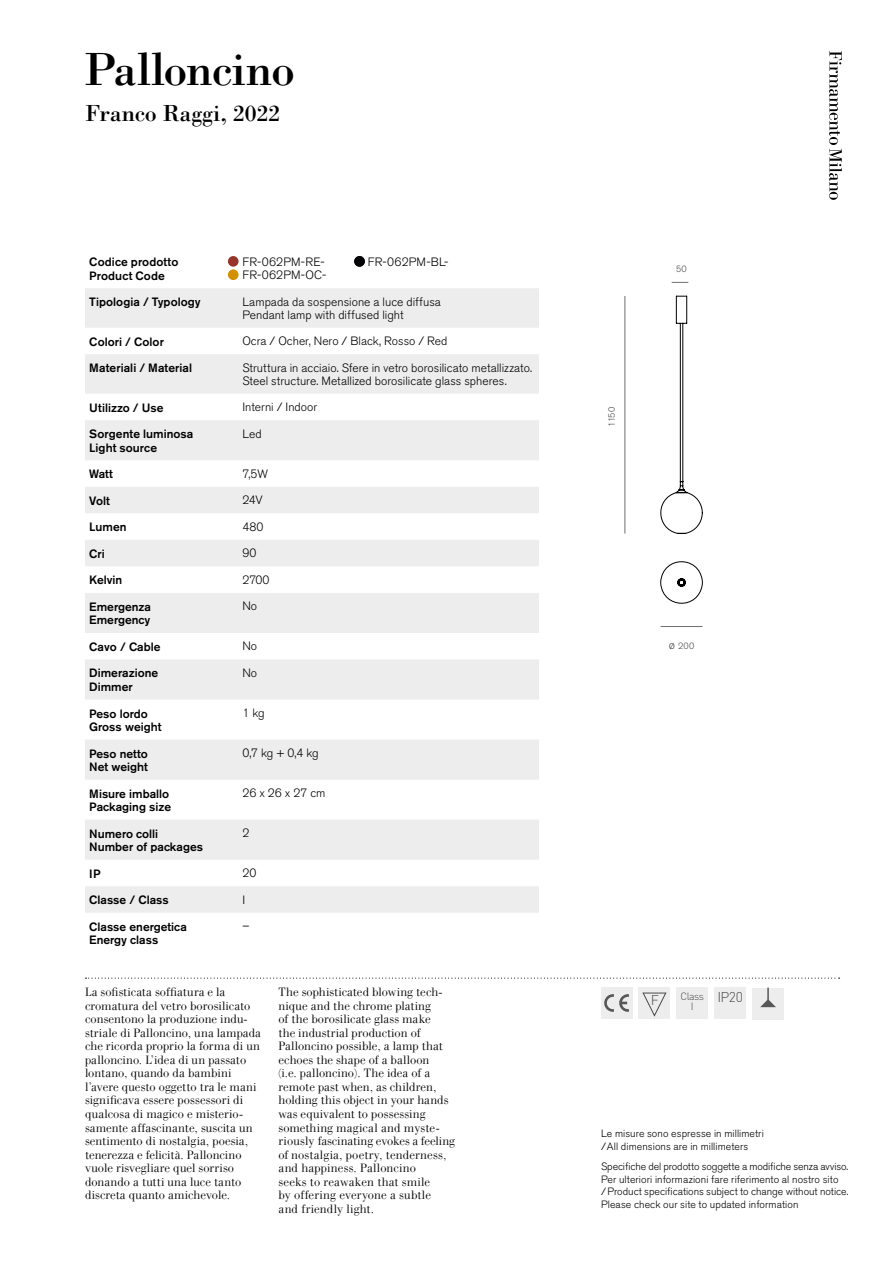
<style>
.page{position:relative;width:893px;height:1263px;background:#fff}
.page>*{position:absolute;margin:0;border:0;box-sizing:border-box;transform-origin:0 0}
.t1{font:48px "Bodoni Std";letter-spacing:-.025em;color:#000}
.t2{font:24px "Bodoni Std";letter-spacing:-.01em;color:#000}
.t3{font:300 14.1px "DIN Pro";color:#4a4a49}
.t4{font:300 12px/13.5px "AT Our Bodoni";letter-spacing:.005em;color:#000}
.t5{font:500 12px/13.5px "Akzidenz Grotesk BE";color:#000}
.t6{font:300 12px/13.5px "Akzidenz Grotesk BE";letter-spacing:.005em;color:#000}
.t7{font:300 10.5px/12.8px "Akzidenz Grotesk BE";letter-spacing:.005em;color:#000}
.t8{font:300 10.5px/10.5px "DIN Pro";letter-spacing:-.05em;color:#4a4a49}
.t9{font:300 9px "Akzidenz Grotesk BE";letter-spacing:.015em;color:#4a4a49}
.s1{font-size:12px}
.s2{font-size:14.1px}
</style>
<div class="page">
<svg style="left:829px;top:51px;width:13px;height:149px"></svg>
<svg style="left:85px;top:288px;width:454px;height:625px;fill:#ededed"></svg>
<svg style="left:86px;top:977px;width:754px;height:2px"></svg>
<div style="left:715px;top:987px;width:31px;height:32px;background:#ededed"></div>
<div style="left:639px;top:987px;width:31px;height:32px;background:#ededed"></div>
<svg style="left:642px;top:992px;width:24px;height:24px"></svg>
<div style="left:601px;top:987px;width:31px;height:32px;background:#ededed"></div>
<svg style="left:604px;top:994px;width:25px;height:18px"></svg>
<div style="left:677px;top:987px;width:31px;height:32px;background:#ededed"></div>
<svg style="left:672px;top:282px;width:16px;height:1px"></svg>
<hr style="left:661px;top:626px;width:41px;height:1px;background:#706f6f">
<hr style="left:625px;top:296px;width:1px;height:238px;background:#706f6f">
<svg style="left:660px;top:296px;width:43px;height:238px"></svg>
<svg style="left:660px;top:561px;width:43px;height:43px"></svg>
<svg style="left:354px;top:256px;width:11px;height:11px"></svg>
<svg style="left:228px;top:256px;width:11px;height:24px"></svg>
<div style="left:752px;top:988px;width:32px;height:31px;background:#ededed"></div>
<svg style="left:760px;top:987px;width:16px;height:20px"></svg>
<h1 class="t1" style="left:84px;top:39px;width:213px">Palloncino</h1>
<h2 class="t2" style="left:85px;top:99px;width:197px">Franco Raggi, 2022</h2>
<p class="t5" style="left:89px;top:255px;width:91px">Codice prodotto<br>Product Code</p>
<p class="t6" style="left:242px;top:255px;width:86px">FR-062PM-RE-<br>FR-062PM-OC-</p>
<p class="t6" style="left:368px;top:255px;width:82px">FR-062PM-BL-</p>
<p class="t5" style="left:89px;top:295px;width:113px">Tipologia / Typology</p>
<p class="t6" style="left:242px;top:295px;width:200px">Lampada da sospensione a luce diffusa<br>Pendant lamp with diffused light</p>
<p class="t5" style="left:89px;top:335px;width:76px">Colori / Color</p>
<p class="t6" style="left:242px;top:334px;width:207px">Ocra / Ocher, Nero / Black, Rosso / Red</p>
<p class="t5" style="left:89px;top:361px;width:104px">Materiali / Material</p>
<p class="t6" style="left:242px;top:361px;width:291px">Struttura in acciaio. Sfere in vetro borosilicato metallizzato.<br>Steel structure. Metallized borosilicate glass spheres.</p>
<p class="t5" style="left:89px;top:401px;width:76px">Utilizzo / Use</p>
<p class="t6" style="left:242px;top:400px;width:76px">Interni / Indoor</p>
<p class="t5" style="left:89px;top:427px;width:106px">Sorgente luminosa<br>Light source</p>
<p class="t6" style="left:242px;top:427px;width:21px">Led</p>
<p class="t5" style="left:89px;top:467px;width:25px">Watt</p>
<p class="t6" style="left:242px;top:467px;width:27px">7,5W</p>
<p class="t5" style="left:89px;top:494px;width:22px">Volt</p>
<p class="t6" style="left:242px;top:493px;width:22px">24V</p>
<p class="t5" style="left:89px;top:520px;width:39px">Lumen</p>
<p class="t6" style="left:242px;top:520px;width:23px">480</p>
<p class="t5" style="left:89px;top:547px;width:17px">Cri</p>
<p class="t6" style="left:242px;top:547px;width:16px">90</p>
<p class="t5" style="left:89px;top:573px;width:35px">Kelvin</p>
<p class="t6" style="left:242px;top:573px;width:29px">2700</p>
<p class="t5" style="left:89px;top:600px;width:63px">Emergenza<br>Emergency</p>
<p class="t6" style="left:242px;top:600px;width:16px">No</p>
<p class="t5" style="left:89px;top:640px;width:73px">Cavo / Cable</p>
<p class="t6" style="left:242px;top:640px;width:16px">No</p>
<p class="t5" style="left:89px;top:666px;width:70px">Dimerazione<br>Dimmer</p>
<p class="t6" style="left:242px;top:666px;width:16px">No</p>
<p class="t5" style="left:89px;top:706px;width:74px">Peso lordo<br>Gross weight</p>
<p class="t6" style="left:242px;top:706px;width:24px">1 kg</p>
<p class="t5" style="left:89px;top:746px;width:60px">Peso netto<br>Net weight</p>
<p class="t6" style="left:242px;top:746px;width:78px">0,7 kg + 0,4 kg</p>
<p class="t5" style="left:89px;top:786px;width:84px">Misure imballo<br>Packaging size</p>
<p class="t6" style="left:242px;top:786px;width:85px">26 x 26 x 27 cm</p>
<p class="t5" style="left:89px;top:827px;width:115px">Numero colli<br>Number of packages</p>
<p class="t6" style="left:242px;top:826px;width:8px">2</p>
<p class="t5" style="left:89px;top:867px;width:13px">IP</p>
<p class="t6" style="left:242px;top:866px;width:15px">20</p>
<p class="t5" style="left:89px;top:893px;width:81px">Classe / Class</p>
<p class="t6" style="left:242px;top:893px;width:4px">I</p>
<p class="t5" style="left:89px;top:920px;width:99px">Classe energetica<br>Energy class</p>
<p class="t6" style="left:242px;top:919px;width:8px">–</p>
<p class="t4" style="left:85px;top:986px;width:177px">La sofisticata soffiatura e la cromatura del vetro borosilicato consentono la produzione indu&shy;striale di Palloncino, una lampada che ricorda proprio la forma di un palloncino. L’idea di un passato lontano, quando da bambini l’avere questo oggetto tra le mani significava essere possessori di qualcosa di magico e misterio&shy;samente affascinante, suscita un sentimento di nostalgia, poesia, tenerezza e felicità. Palloncino vuole risvegliare quel sorriso donando a tutti una luce tanto discreta quanto amichevole.</p>
<p class="t4" style="left:279px;top:986px;width:178px">The sophisticated blowing tech&shy;nique and the chrome plating<br>of the borosilicate glass make<br>the industrial production of<br>Palloncino possible, a lamp that echoes the shape of a balloon<br>(i.e. palloncino). The idea of a remote past when, as children, holding this object in your hands was equivalent to possessing something magical and myste&shy;riously fascinating evokes a feeling of nostalgia, poetry, tenderness, and happiness. Palloncino<br>seeks to reawaken that smile<br>by offering everyone a subtle<br>and friendly light.</p>
<p class="t9" style="left:607px;top:427px;width:21px;rotate:-90deg">1150</p>
<p class="t9" style="left:676px;top:264px;width:12px">50</p>
<p class="t9" style="left:669px;top:640px;width:27px"><span class="s1">ø</span> 200</p>
<p class="t3" style="left:651px;top:989px;width:10px">F</p>
<p class="t8" style="left:691px;top:989px;width:54px;text-indent:-10px">Class <span class="s2">IP20<br></span>I</p>
<p class="t7" style="left:601px;top:1127px;width:164px">Le misure sono espresse in millimetri / All dimensions are in millimeters</p>
<p class="t7" style="left:601px;top:1160px;width:249px">Specifiche del prodotto soggette a modifiche senza avviso.<br>Per ulteriori informazioni fare riferimento al nostro sito<br>/ Product specifications subject to change without notice.<br>Please check our site to updated information</p>
</div>
